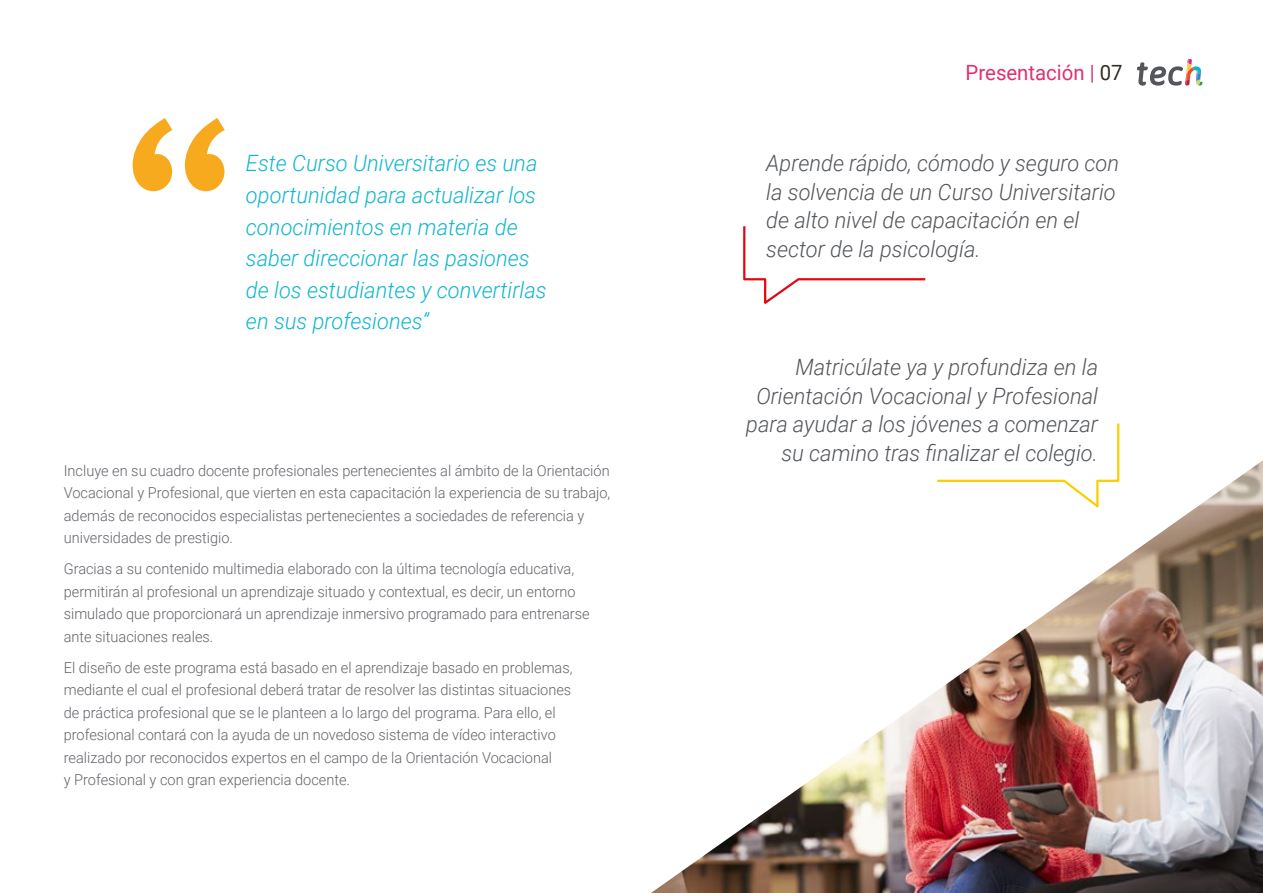
<style>
.page{position:relative;width:1263px;height:893px;background:#fff}
.page>*{position:absolute;margin:0;border:0;box-sizing:border-box;transform-origin:0 0}
.t1{font:italic 300 22.5px/28.5px "Roboto";color:#52555b;text-align:right}
.t2{font:italic 300 22.5px/31.5px "Roboto";color:#0fb6cf}
.t3{font:21px "Roboto";color:#df3174}
.t4{font:300 15px/22.5px "Roboto";color:#61646a}
.s1{color:#312e20}
</style>
<div class="page">
<svg style="left:133px;top:118px;width:92px;height:73px"></svg>
<img style="left:651px;top:460px;width:612px;height:433px">
<svg style="left:935px;top:423px;width:185px;height:88px"></svg>
<svg style="left:743px;top:226px;width:183px;height:78px"></svg>
<svg style="left:1137px;top:59px;width:65px;height:27px"></svg>
<h1 class="t2" style="left:246px;top:147px;width:302px">Este Curso Universitario es una oportunidad para actualizar los conocimientos en materia de saber direccionar las pasiones de los estudiantes y convertirlas en sus profesiones”</h1>
<p class="t4" style="left:64px;top:459px;width:548px">Incluye en su cuadro docente profesionales pertenecientes al ámbito de la Orientación Vocacional y Profesional, que vierten en esta capacitación la experiencia de su trabajo, además de reconocidos especialistas pertenecientes a sociedades de referencia y universidades de prestigio.</p>
<p class="t4" style="left:64px;top:557px;width:527px">Gracias a su contenido multimedia elaborado con la última tecnología educativa, permitirán al profesional un aprendizaje situado y contextual, es decir, un entorno simulado que proporcionará un aprendizaje inmersivo programado para entrenarse ante situaciones reales.</p>
<p class="t4" style="left:64px;top:656px;width:510px">El diseño de este programa está basado en el aprendizaje basado en problemas, mediante el cual el profesional deberá tratar de resolver las distintas situaciones de práctica profesional que se le planteen a lo largo del programa. Para ello, el profesional contará con la ayuda de un novedoso sistema de vídeo interactivo realizado por reconocidos expertos en el campo de la Orientación Vocacional<br>y Profesional y con gran experiencia docente.</p>
<h2 class="t3" style="left:966px;top:57px;width:159px">Presentación | <span class="s1">07</span></h2>
<h1 class="t1" style="left:766px;top:148px;width:355px;text-align:left">Aprende rápido, cómodo y seguro con la solvencia de un Curso Universitario de alto nivel de capacitación en el sector de la psicología.</h1>
<h1 class="t1" style="left:746px;top:352px;width:353px">Matricúlate ya y profundiza en la Orientación Vocacional y Profesional para ayudar a los jóvenes a comenzar su camino tras finalizar el colegio.</h1>
</div>
